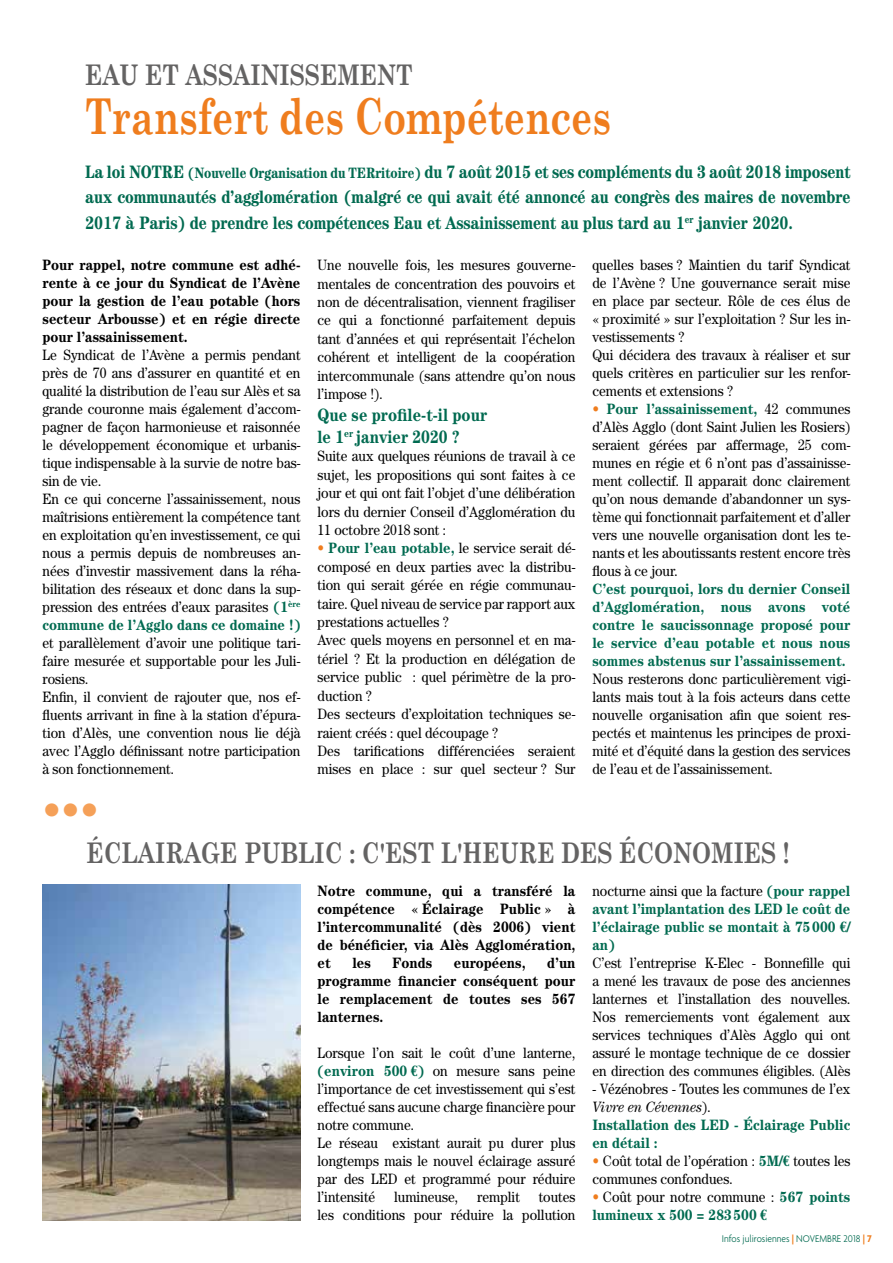
<style>
.page{position:relative;width:893px;height:1263px;background:#fff}
.page>*{position:absolute;margin:0;border:0;box-sizing:border-box;transform-origin:0 0}
.t1{font:700 49.5px "Century Schoolbook";color:#ef7d1e;scale:.75 1}
.t2{font:900 37.5px "Frutiger";color:#f5a058}
.t3{font:700 28.5px "Century Schoolbook";color:#646363;scale:.8 1}
.t4{font:700 condensed 18px/25.5px "Century";color:#006a50;text-align:justify}
.t5{font:700 18px/22px "Century";color:#006a50;scale:.85 1}
.t6{font:15px/18px "Century";color:#000;scale:.9 1}
.t7{font:700 15px/18px "Century";color:#006a50;text-align:justify;scale:.9 1}
.t8{font:700 15px/18px "Century";color:#000;text-align:justify;scale:.9 1}
.t9{font:300 10.5px "Agenda";color:#006a50;scale:.9 1}
.s1{font-size:15px}
.s2{font-weight:700;color:#006a50}
.s3{color:#ef7d1e}
.s4{font-weight:400;color:#000}
.s5{font-family:"Euro Serif"}
.s6{font-weight:400;font-style:italic;color:#000}
.s7{font-family:"Euro Serif";font-weight:700;color:#006a50}
.s8{font-weight:400;color:#ef7d1e}
.s9{font-weight:700;color:#ef7d1e}
</style>
<div class="page">
<img style="left:43px;top:884px;width:257px;height:336px">
<h3 class="t3" style="left:85px;top:57px;width:411px">EAU ET ASSAINISSEMENT</h3>
<h1 class="t1" style="left:85px;top:87px;width:703px">Transfert des Compétences</h1>
<p class="t4" style="left:85px;top:158px;width:767px">La loi NOTRE <span class="s1">(Nouvelle Organisation du TERritoire)</span> du 7 août 2015 et ses compléments du 3 août 2018 imposent aux communautés d’agglomération (malgré ce qui avait été annoncé au congrès des maires de novembre 2017 à Paris) de prendre les compétences Eau et Assainissement au plus tard au 1<sup>er</sup> janvier 2020.</p>
<p class="t8" style="left:43px;top:256px;width:288px">Pour rappel, notre commune est adhé&shy;rente à ce jour du Syndicat de l’Avène pour la gestion de l’eau potable (hors secteur Arbousse) et en régie directe pour l’assainissement.</p>
<p class="t6" style="left:43px;top:346px;width:288px">Le Syndicat de l’Avène a permis pendant près de 70 ans d’assurer en quantité et en qualité la distribution de l’eau sur Alès et sa grande couronne mais également d’accom&shy;pagner de façon harmonieuse et raisonnée le développement économique et urbanis&shy;tique indispensable à la survie de notre bas&shy;sin de vie.<br>En ce qui concerne l’assainissement, nous maîtrisions entièrement la compétence tant en exploitation qu’en investissement, ce qui nous a permis depuis de nombreuses an&shy;nées d’investir massivement dans la réha&shy;bilitation des réseaux et donc dans la sup&shy;pression des entrées d’eaux parasites <span class="s2">(1</span><sup>ère </sup><span class="s2">commune de l’Agglo dans ce domaine !)</span></p>
<p class="t6" style="left:43px;top:634px;width:288px">et parallèlement d’avoir une politique tari&shy;faire mesurée et supportable pour les Juli&shy;rosiens.<br>Enfin, il convient de rajouter que, nos ef&shy;fluents arrivant in fine à la station d’épura&shy;tion d’Alès, une convention nous lie déjà avec l’Agglo définissant notre participation à son fonctionnement.</p>
<p class="t6" style="left:592px;top:256px;width:288px">quelles bases ? Maintien du tarif Syndicat de l’Avène ? Une gouvernance serait mise en place par secteur. Rôle de ces élus de « proximité » sur l’exploitation ? Sur les in&shy;vestissements ?<br>Qui décidera des travaux à réaliser et sur quels critères en particulier sur les renfor&shy;cements et extensions ?</p>
<p class="t6" style="left:592px;top:400px;width:288px;text-align:justify"><span class="s3">•</span> <span class="s2">Pour l’assainissement,</span> 42 communes d’Alès Agglo (dont Saint Julien les Rosiers) seraient gérées par affermage, 25 com&shy;munes en régie et 6 n’ont pas d’assainisse&shy;ment collectif. Il apparait donc clairement qu’on nous demande d’abandonner un sys&shy;tème qui fonctionnait parfaitement et d’aller vers une nouvelle organisation dont les te&shy;nants et les aboutissants restent encore très flous à ce jour.</p>
<p class="t7" style="left:592px;top:580px;width:288px">C’est pourquoi, lors du dernier Conseil d’Agglomération, nous avons voté contre le saucissonnage proposé pour le service d’eau potable et nous nous sommes abstenus sur l’assainissement.</p>
<p class="t6" style="left:592px;top:670px;width:288px;text-align:justify">Nous resterons donc particulièrement vigi&shy;lants mais tout à la fois acteurs dans cette nouvelle organisation afin que soient res&shy;pectés et maintenus les principes de proxi&shy;mité et d’équité dans la gestion des services de l’eau et de l’assainissement.</p>
<p class="t6" style="left:317px;top:256px;width:288px;line-height:18.5px;text-align:justify">Une nouvelle fois, les mesures gouverne&shy;mentales de concentration des pouvoirs et non de décentralisation, viennent fragiliser ce qui a fonctionné parfaitement depuis tant d’années et qui représentait l’échelon cohérent et intelligent de la coopération intercommunale (sans attendre qu’on nous l’impose !).</p>
<p class="t5" style="left:317px;top:403px;width:201px">Que se profile-t-il pour le 1<sup>er</sup> janvier 2020 ?</p>
<p class="t6" style="left:317px;top:447px;width:288px;line-height:18.5px;text-align:justify">Suite aux quelques réunions de travail à ce sujet, les propositions qui sont faites à ce jour et qui ont fait l’objet d’une délibération lors du dernier Conseil d’Agglomération du 11 octobre 2018 sont :</p>
<p class="t6" style="left:317px;top:539px;width:288px;line-height:18.5px"><span class="s3">•</span> <span class="s2">Pour l’eau potable,</span> le service serait dé&shy;composé en deux parties avec la distribu&shy;tion qui serait gérée en régie communau&shy;taire. Quel niveau de service par rapport aux prestations actuelles ?<br>Avec quels moyens en personnel et en ma&shy;tériel ? Et la production en délégation de service public : quel périmètre de la pro&shy;duction ?<br>Des secteurs d’exploitation techniques se&shy;raient créés : quel découpage ?<br>Des tarifications différenciées seraient mises en place : sur quel secteur ? Sur</p>
<h2 class="t2" style="left:43px;top:787px;width:58px">•••</h2>
<h3 class="t3" style="left:86px;top:835px;width:880px">ÉCLAIRAGE PUBLIC : C'EST L'HEURE DES ÉCONOMIES !</h3>
<p class="t8" style="left:317px;top:882px;width:288px">Notre commune, qui a transféré la compétence « Éclairage Public » à l’intercommunalité (dès 2006) vient de bénéficier, via Alès Agglomération, et</p>
<p class="t7" style="left:592px;top:882px;width:288px"><span class="s4">nocturne ainsi que la facture</span> (pour rappel avant l’implantation des LED le coût de l’éclairage public se montait à 75000 <span class="s5">€</span>/ an)</p>
<p class="t6" style="left:592px;top:954px;width:288px;text-align:justify">C’est l’entreprise K-Elec - Bonnefille qui a mené les travaux de pose des anciennes lanternes et l’installation des nouvelles.<br>Nos remerciements vont également aux services techniques d’Alès Agglo qui ont assuré le montage technique de ce dossier en direction des communes éligibles. (Alès</p>
<p class="t7" style="left:592px;top:1080px;width:288px;text-align:left"><span class="s4">- Vézénobres - Toutes les communes de l’ex<br></span><span class="s6">Vivre en Cévennes</span><span class="s4">).<br></span>Installation des LED - Éclairage Public en détail :</p>
<p class="t6" style="left:592px;top:1152px;width:288px"><span class="s3">•</span> Coût total de l’opération : <span class="s2">5M/</span><span class="s7">€</span> toutes les communes confondues.</p>
<p class="t7" style="left:592px;top:1188px;width:288px"><span class="s8">•</span> <span class="s4">Coût pour notre commune :</span> 567 points lumineux x 500 = 283500 <span class="s5">€</span></p>
<p class="t8" style="left:352px;top:954px;width:22px">les</p>
<p class="t8" style="left:393px;top:954px;width:46px">Fonds</p>
<p class="t8" style="left:454px;top:954px;width:81px">européens,</p>
<p class="t8" style="left:317px;top:954px;width:288px;text-indent:230px">d’un programme financier conséquent pour le remplacement de toutes ses 567 lanternes.</p>
<p class="t6" style="left:317px;top:1044px;width:288px">Lorsque l’on sait le coût d’une lanterne, <span class="s2">(environ 500</span> <span class="s7">€</span><span class="s2">)</span> on mesure sans peine l’importance de cet investissement qui s’est effectué sans aucune charge financière pour notre commune.<br>Le réseau existant aurait pu durer plus longtemps mais le nouvel éclairage assuré par des LED et programmé pour réduire l’intensité</p>
<p class="t6" style="left:394px;top:1188px;width:73px">lumineuse,</p>
<p class="t6" style="left:477px;top:1188px;width:49px">remplit</p>
<p class="t6" style="left:317px;top:1188px;width:288px;text-align:right">toutes<br>les conditions pour réduire la pollution</p>
<p class="t9" style="left:722px;top:1232px;width:168px">Infos julirosiennes <span class="s9">|</span> NOVEMBRE 2018 <span class="s9">| 7</span></p>
</div>
